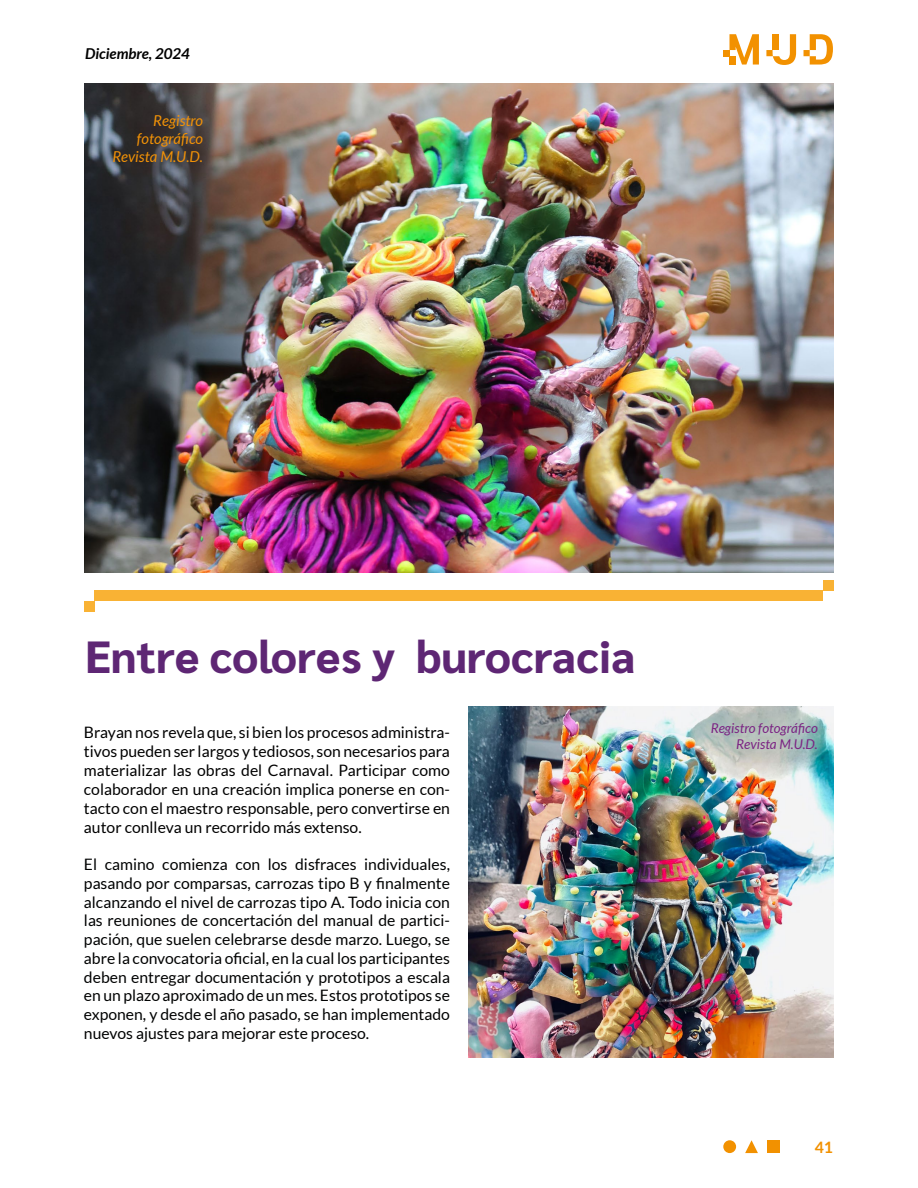
<style>
.page{position:relative;width:918px;height:1188px;background:#fff}
.page>*{position:absolute;margin:0;border:0;box-sizing:border-box;transform-origin:0 0}
.t1{font:800 45px "Sarabun";color:#5e2674}
.t2{font:15.75px/18.8px "Lato";color:#010202;text-align:justify}
.t3{font:15.75px/18.9px "Lato";color:#000;text-align:justify}
.t4{font:700 15.75px "Lato";color:#f29100}
.t5{font:italic 15px/18px "Lato";color:#f29207;text-align:right}
.t6{font:italic 700 15px "Lato";color:#000}
.t7{font:italic 13.5px/16.2px "Lato";color:#7b2383;text-align:right}
</style>
<div class="page">
<img style="left:84px;top:83px;width:750px;height:489px">
<div style="left:823px;top:580px;width:11px;height:11px;background:#f9b234"></div>
<div style="left:95px;top:591px;width:728px;height:10px;background:#f9b234"></div>
<div style="left:84px;top:601px;width:11px;height:11px;background:#f9b234"></div>
<img style="left:468px;top:707px;width:366px;height:350px">
<svg style="left:723px;top:34px;width:36px;height:31px"></svg>
<svg style="left:804px;top:34px;width:29px;height:31px"></svg>
<svg style="left:766px;top:34px;width:30px;height:31px"></svg>
<div style="left:773px;top:34px;width:6px;height:16px;background:#f29100"></div>
<div style="left:767px;top:1140px;width:13px;height:13px;background:#f29100"></div>
<div style="left:723px;top:1140px;width:13px;height:13px;background:#f29100;border-radius:50%"></div>
<svg style="left:745px;top:1140px;width:13px;height:13px"></svg>
<p class="t6" style="left:85px;top:45px;width:106px">Diciembre, 2024</p>
<p class="t5" style="left:112px;top:112px;width:92px">Registro fotográfico<br>Revista M.U.D.</p>
<h1 class="t1" style="left:85px;top:632px;width:552px">Entre colores y burocracia</h1>
<p class="t3" style="left:84px;top:723px;width:368px">Brayan nos revela que, si bien los procesos administra&shy;tivos pueden ser largos y tediosos, son necesarios para materializar las obras del Carnaval. Participar como colaborador en una creación implica ponerse en con&shy;tacto con el maestro responsable, pero convertirse en autor conlleva un recorrido más extenso.</p>
<p class="t2" style="left:84px;top:855px;width:368px">El camino comienza con los disfraces individuales, pasando por comparsas, carrozas tipo B y finalmente alcanzando el nivel de carrozas tipo A. Todo inicia con las reuniones de concertación del manual de partici&shy;pación, que suelen celebrarse desde marzo. Luego, se abre la convocatoria oficial, en la cual los participantes deben entregar documentación y prototipos a escala en un plazo aproximado de un mes. Estos prototipos se exponen, y desde el año pasado, se han implementado nuevos ajustes para mejorar este proceso.</p>
<p class="t7" style="left:711px;top:720px;width:109px">Registro fotográfico<br>Revista M.U.D.</p>
<p class="t4" style="left:815px;top:1138px;width:20px">41</p>
</div>
